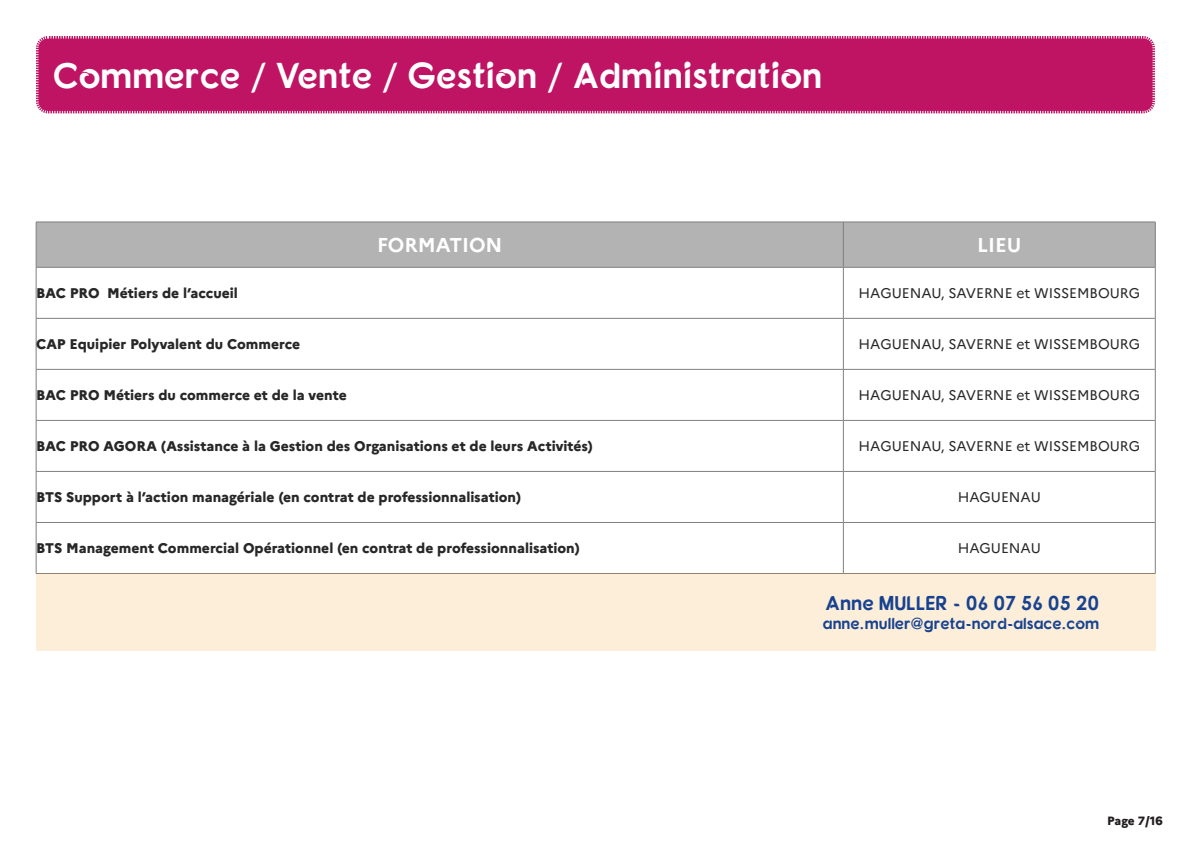
<style>
.page{position:relative;width:1191px;height:842px;background:#fff}
.page>*{position:absolute;margin:0;border:0;box-sizing:border-box;transform-origin:0 0}
.t1{font:36px "Fonarto";color:#fff}
.t2{font:20px "Fonarto";color:#174290}
.t3{font:700 20px "Marianne";color:#fff}
.t4{font:16px "Fonarto";color:#174290}
.t5{font:800 14px "Marianne";color:#272727}
.t6{font:14px "Marianne";color:#272727}
.t7{font:800 12px "Marianne";letter-spacing:-.01em;color:#231f20}
</style>
<div class="page">
<svg style="left:36px;top:36px;width:1119px;height:78px;background:#c11b68"></svg>
<div style="left:37px;top:223px;width:1118px;height:44px;background:#b3b3b3"></div>
<svg style="left:37px;top:268px;width:1118px;height:305px"></svg>
<hr style="left:36px;top:222px;width:807px;height:1px;background:#808080">
<hr style="left:36px;top:222px;width:1px;height:45px;background:#808080">
<hr style="left:843px;top:222px;width:312px;height:1px;background:#808080">
<hr style="left:843px;top:222px;width:1px;height:45px;background:#808080">
<hr style="left:1155px;top:222px;width:1px;height:45px;background:#808080">
<hr style="left:36px;top:267px;width:807px;height:1px;background:#808080">
<hr style="left:36px;top:267px;width:1px;height:51px;background:#808080">
<hr style="left:843px;top:267px;width:312px;height:1px;background:#808080">
<hr style="left:843px;top:267px;width:1px;height:51px;background:#808080">
<hr style="left:1155px;top:267px;width:1px;height:51px;background:#808080">
<hr style="left:36px;top:318px;width:807px;height:1px;background:#808080">
<hr style="left:36px;top:318px;width:1px;height:51px;background:#808080">
<hr style="left:843px;top:318px;width:312px;height:1px;background:#808080">
<hr style="left:843px;top:318px;width:1px;height:51px;background:#808080">
<hr style="left:1155px;top:318px;width:1px;height:51px;background:#808080">
<hr style="left:36px;top:369px;width:807px;height:1px;background:#808080">
<hr style="left:36px;top:369px;width:1px;height:51px;background:#808080">
<hr style="left:843px;top:369px;width:312px;height:1px;background:#808080">
<hr style="left:843px;top:369px;width:1px;height:51px;background:#808080">
<hr style="left:1155px;top:369px;width:1px;height:51px;background:#808080">
<hr style="left:36px;top:420px;width:807px;height:1px;background:#808080">
<hr style="left:36px;top:420px;width:1px;height:51px;background:#808080">
<hr style="left:843px;top:420px;width:312px;height:1px;background:#808080">
<hr style="left:843px;top:420px;width:1px;height:51px;background:#808080">
<hr style="left:1155px;top:420px;width:1px;height:51px;background:#808080">
<hr style="left:36px;top:471px;width:807px;height:1px;background:#808080">
<hr style="left:36px;top:472px;width:1px;height:50px;background:#808080">
<hr style="left:843px;top:471px;width:312px;height:1px;background:#808080">
<hr style="left:843px;top:472px;width:1px;height:50px;background:#808080">
<hr style="left:1155px;top:472px;width:1px;height:50px;background:#808080">
<hr style="left:36px;top:522px;width:807px;height:1px;background:#808080">
<hr style="left:36px;top:523px;width:1px;height:50px;background:#808080">
<hr style="left:843px;top:522px;width:312px;height:1px;background:#808080">
<hr style="left:843px;top:523px;width:1px;height:50px;background:#808080">
<hr style="left:1155px;top:523px;width:1px;height:50px;background:#808080">
<hr style="left:36px;top:573px;width:807px;height:1px;background:#808080">
<hr style="left:843px;top:573px;width:312px;height:1px;background:#808080">
<div style="left:36px;top:574px;width:1119px;height:77px;background:#fdeed9"></div>
<p class="t1" style="left:53px;top:53px;width:771px">Commerce / Vente / Gestion / Administration</p>
<p class="t3" style="left:377px;top:230px;width:127px">FORMATION</p>
<p class="t3" style="left:977px;top:230px;width:46px">LIEU</p>
<p class="t5" style="left:36px;top:282px;width:203px">BAC PRO Métiers de l’accueil</p>
<p class="t6" style="left:858px;top:282px;width:283px">HAGUENAU, SAVERNE et WISSEMBOURG</p>
<p class="t5" style="left:36px;top:333px;width:265px">CAP Equipier Polyvalent du Commerce</p>
<p class="t6" style="left:858px;top:333px;width:283px">HAGUENAU, SAVERNE et WISSEMBOURG</p>
<p class="t5" style="left:36px;top:384px;width:312px">BAC PRO Métiers du commerce et de la vente</p>
<p class="t6" style="left:858px;top:384px;width:283px">HAGUENAU, SAVERNE et WISSEMBOURG</p>
<p class="t5" style="left:36px;top:435px;width:558px">BAC PRO AGORA (Assistance à la Gestion des Organisations et de leurs Activités)</p>
<p class="t6" style="left:858px;top:435px;width:283px">HAGUENAU, SAVERNE et WISSEMBOURG</p>
<p class="t5" style="left:36px;top:486px;width:486px">BTS Support à l’action managériale (en contrat de professionnalisation)</p>
<p class="t6" style="left:957px;top:486px;width:85px">HAGUENAU</p>
<p class="t5" style="left:36px;top:537px;width:545px">BTS Management Commercial Opérationnel (en contrat de professionnalisation)</p>
<p class="t6" style="left:957px;top:537px;width:85px">HAGUENAU</p>
<p class="t2" style="left:825px;top:591px;width:276px">Anne MULLER - 06 07 56 05 20</p>
<p class="t4" style="left:822px;top:614px;width:278px">anne.muller@greta-nord-alsace.com</p>
<p class="t7" style="left:1107px;top:812px;width:57px">Page 7/16</p>
</div>
